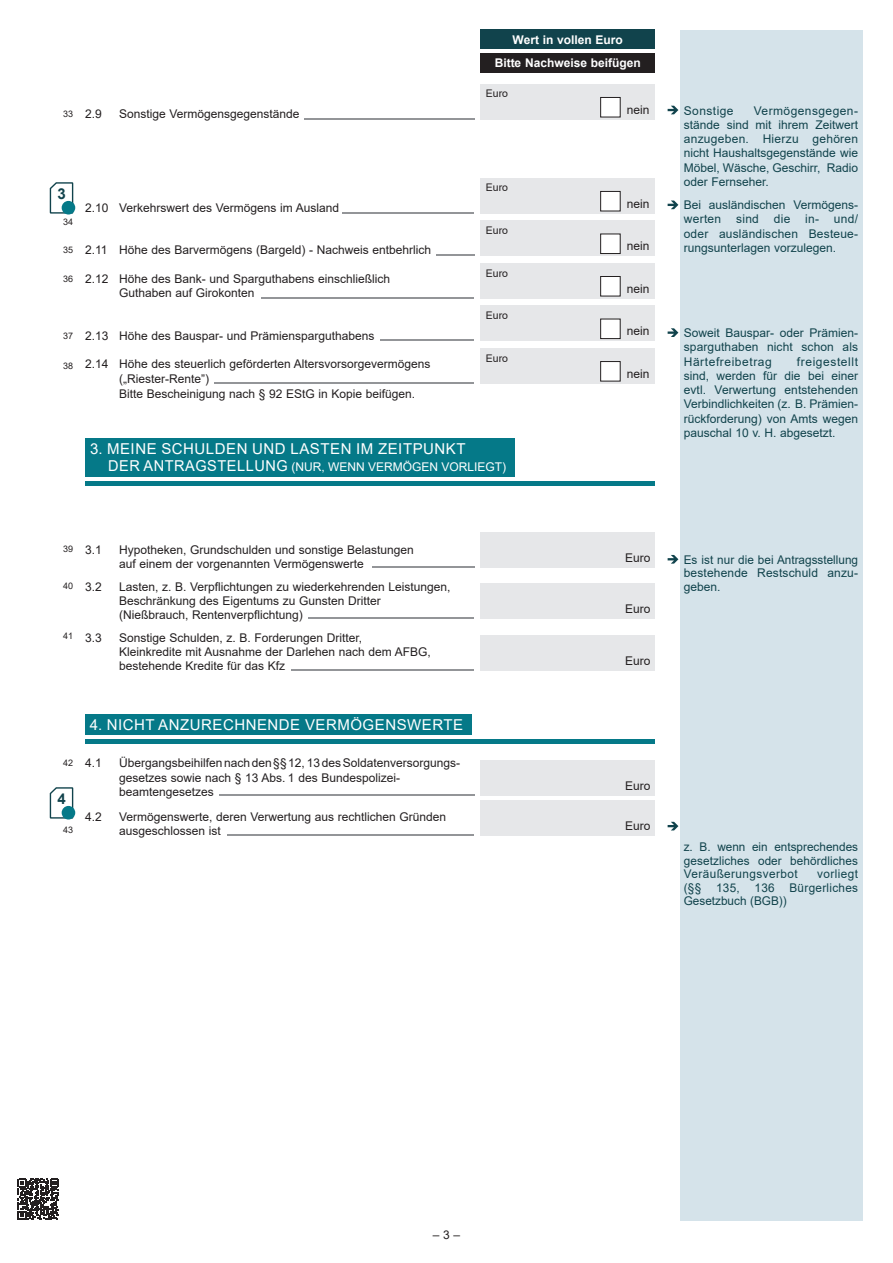
<style>
.page{position:relative;width:893px;height:1263px;background:#fff}
.page>*{position:absolute;margin:0;border:0;box-sizing:border-box;transform-origin:0 0}
.t1{font:15px "Arial";letter-spacing:.035em;color:#fff}
.Überschrift{font:700 15px "Arial";color:#11434c}
.Grundtext_8_9_5{font:12px "Arial";color:#231f20}
.Grundtext_8_9_5-2{font:12px/14.2px "Arial";letter-spacing:.01em;color:#11434c;text-align:justify}
.t2{font:12px "Arial";color:#fff}
.Arial_8_5_10_weiß{font:700 12px "Arial";color:#fff}
.Grundtext_8_9_5-3{font:12px "Arial";letter-spacing:.035em;color:#11434c}
.t3{font:10.5px "Arial";color:#231f20}
.t4{font:9px "Arial";color:#231f20}
.s1{font-size:15px}
</style>
<div class="page">
<div style="left:680px;top:30px;width:183px;height:1190px;background:#d5e3ea"></div>
<svg style="left:49px;top:182px;width:25px;height:32px"></svg>
<div style="left:62px;top:201px;width:13px;height:13px;background:#057988;border-radius:50%"></div>
<div style="left:480px;top:84px;width:175px;height:36px;background:#e6e7e9"></div>
<hr style="left:304px;top:118px;width:170px;height:2px;background:#939598">
<div style="left:480px;top:178px;width:175px;height:35px;background:#e6e7e9"></div>
<hr style="left:342px;top:212px;width:132px;height:1px;background:#939598">
<div style="left:480px;top:220px;width:175px;height:36px;background:#e6e7e9"></div>
<hr style="left:436px;top:255px;width:38px;height:1px;background:#939598">
<div style="left:480px;top:263px;width:175px;height:36px;background:#e6e7e9"></div>
<hr style="left:261px;top:297px;width:213px;height:2px;background:#939598">
<div style="left:480px;top:306px;width:175px;height:35px;background:#e6e7e9"></div>
<hr style="left:381px;top:340px;width:93px;height:1px;background:#939598">
<hr style="left:215px;top:382px;width:259px;height:2px;background:#939598">
<svg style="left:668px;top:106px;width:10px;height:8px"></svg>
<svg style="left:668px;top:201px;width:10px;height:8px"></svg>
<svg style="left:668px;top:328px;width:10px;height:9px"></svg>
<div style="left:85px;top:438px;width:429px;height:39px;background:#057988"></div>
<hr style="left:85px;top:481px;width:570px;height:4px;background:#057988">
<div style="left:480px;top:532px;width:175px;height:36px;background:#e6e7e9"></div>
<hr style="left:372px;top:567px;width:102px;height:1px;background:#939598">
<div style="left:480px;top:583px;width:175px;height:35px;background:#e6e7e9"></div>
<hr style="left:308px;top:617px;width:166px;height:1px;background:#939598">
<div style="left:480px;top:635px;width:175px;height:35px;background:#e6e7e9"></div>
<hr style="left:291px;top:669px;width:183px;height:1px;background:#939598">
<svg style="left:49px;top:787px;width:25px;height:32px"></svg>
<div style="left:62px;top:806px;width:13px;height:13px;background:#057988;border-radius:50%"></div>
<div style="left:85px;top:714px;width:387px;height:21px;background:#057988"></div>
<hr style="left:85px;top:739px;width:570px;height:4px;background:#057988">
<div style="left:480px;top:760px;width:175px;height:35px;background:#e6e7e9"></div>
<hr style="left:219px;top:794px;width:255px;height:1px;background:#939598">
<div style="left:480px;top:800px;width:175px;height:36px;background:#e6e7e9"></div>
<hr style="left:227px;top:835px;width:247px;height:1px;background:#939598">
<svg style="left:668px;top:555px;width:10px;height:9px"></svg>
<svg style="left:668px;top:822px;width:10px;height:8px"></svg>
<div style="left:480px;top:53px;width:175px;height:20px;background:#231f20"></div>
<div style="left:480px;top:30px;width:175px;height:19px;background:#11434c"></div>
<div style="left:601px;top:97px;width:19px;height:20px;background:#fff"></div>
<div style="left:600px;top:97px;width:20px;height:20px;border:1px solid #231f20"></div>
<div style="left:601px;top:191px;width:19px;height:20px;background:#fff"></div>
<div style="left:600px;top:191px;width:20px;height:20px;border:1px solid #231f20"></div>
<div style="left:601px;top:234px;width:19px;height:20px;background:#fff"></div>
<div style="left:600px;top:234px;width:20px;height:20px;border:1px solid #231f20"></div>
<div style="left:601px;top:276px;width:19px;height:20px;background:#fff"></div>
<div style="left:600px;top:276px;width:20px;height:20px;border:1px solid #231f20"></div>
<div style="left:601px;top:319px;width:19px;height:20px;background:#fff"></div>
<div style="left:600px;top:319px;width:20px;height:20px;border:1px solid #231f20"></div>
<div style="left:480px;top:348px;width:175px;height:36px;background:#e6e7e9"></div>
<div style="left:601px;top:362px;width:19px;height:19px;background:#fff"></div>
<div style="left:600px;top:361px;width:20px;height:20px;border:1px solid #231f20"></div>
<svg style="left:18px;top:1179px;width:41px;height:41px"></svg>
<p class="t4" style="left:63px;top:108px;width:12px">33</p>
<p class="Grundtext_8_9_5" style="left:85px;top:105px;width:18px">2.9</p>
<p class="Grundtext_8_9_5" style="left:119px;top:105px;width:182px">Sonstige Vermögensgegenstände</p>
<p class="Arial_8_5_10_weiß" style="left:513px;top:31px;width:112px">Wert in vollen Euro</p>
<p class="Arial_8_5_10_weiß" style="left:495px;top:55px;width:148px">Bitte Nachweise beifügen</p>
<p class="t3" style="left:486px;top:87px;width:24px">Euro</p>
<p class="Grundtext_8_9_5" style="left:627px;top:101px;width:24px">nein</p>
<p class="Überschrift" style="left:57px;top:183px;width:10px">3</p>
<p class="t4" style="left:63px;top:216px;width:12px">34</p>
<p class="t4" style="left:63px;top:244px;width:12px">35</p>
<p class="t4" style="left:63px;top:273px;width:12px">36</p>
<p class="t4" style="left:63px;top:330px;width:12px">37</p>
<p class="t4" style="left:63px;top:360px;width:12px">38</p>
<p class="Grundtext_8_9_5" style="left:85px;top:199px;width:256px">2.10 Verkehrswert des Vermögens im Ausland</p>
<p class="Grundtext_8_9_5" style="left:85px;top:242px;width:348px">2.11 Höhe des Barvermögens (Bargeld) - Nachweis entbehrlich</p>
<p class="Grundtext_8_9_5" style="left:85px;top:270px;width:307px">2.12 Höhe des Bank- und Sparguthabens einschließlich</p>
<p class="Grundtext_8_9_5" style="left:119px;top:285px;width:137px">Guthaben auf Girokonten</p>
<p class="Grundtext_8_9_5" style="left:85px;top:327px;width:291px">2.13 Höhe des Bauspar- und Prämiensparguthabens</p>
<p class="Grundtext_8_9_5" style="left:85px;top:356px;width:347px">2.14 Höhe des steuerlich geförderten Altersvorsorgevermögens</p>
<p class="Grundtext_8_9_5" style="left:119px;top:370px;width:92px">(„Riester-Rente”)</p>
<p class="Grundtext_8_9_5" style="left:119px;top:386px;width:298px">Bitte Bescheinigung nach § 92 EStG in Kopie beifügen.</p>
<p class="t3" style="left:486px;top:181px;width:24px">Euro</p>
<p class="t3" style="left:486px;top:223px;width:24px">Euro</p>
<p class="t3" style="left:486px;top:266px;width:24px">Euro</p>
<p class="t3" style="left:486px;top:308px;width:24px">Euro</p>
<p class="t3" style="left:486px;top:351px;width:24px">Euro</p>
<p class="t1" style="left:90px;top:438px;width:377px">3. MEINE SCHULDEN UND LASTEN IM ZEITPUNKT</p>
<p class="t2" style="left:108px;top:459px;width:399px"><span class="s1">DER ANTRAGSTELLUNG</span> (NUR, WENN VERMÖGEN VORLIEGT)</p>
<p class="Grundtext_8_9_5" style="left:627px;top:195px;width:24px">nein</p>
<p class="Grundtext_8_9_5" style="left:627px;top:238px;width:24px">nein</p>
<p class="Grundtext_8_9_5" style="left:627px;top:280px;width:24px">nein</p>
<p class="Grundtext_8_9_5" style="left:627px;top:323px;width:24px">nein</p>
<p class="Grundtext_8_9_5" style="left:627px;top:365px;width:24px">nein</p>
<p class="t4" style="left:63px;top:543px;width:12px">39</p>
<p class="t4" style="left:63px;top:580px;width:12px">40</p>
<p class="t4" style="left:63px;top:630px;width:12px">41</p>
<p class="Grundtext_8_9_5" style="left:85px;top:541px;width:18px">3.1</p>
<p class="Grundtext_8_9_5" style="left:119px;top:541px;width:296px">Hypotheken, Grundschulden und sonstige Belastungen</p>
<p class="Grundtext_8_9_5" style="left:119px;top:555px;width:246px">auf einem der vorgenannten Vermögenswerte</p>
<p class="Grundtext_8_9_5" style="left:85px;top:578px;width:18px">3.2</p>
<p class="Grundtext_8_9_5" style="left:119px;top:578px;width:333px">Lasten, z. B. Verpflichtungen zu wiederkehrenden Leistungen,</p>
<p class="Grundtext_8_9_5" style="left:119px;top:592px;width:263px">Beschränkung des Eigentums zu Gunsten Dritter</p>
<p class="Grundtext_8_9_5" style="left:119px;top:606px;width:185px">(Nießbrauch, Rentenverpflichtung)</p>
<p class="Grundtext_8_9_5" style="left:85px;top:629px;width:18px">3.3</p>
<p class="Grundtext_8_9_5" style="left:119px;top:629px;width:245px">Sonstige Schulden, z. B. Forderungen Dritter,</p>
<p class="Grundtext_8_9_5" style="left:119px;top:643px;width:313px">Kleinkredite mit Ausnahme der Darlehen nach dem AFBG,</p>
<p class="Grundtext_8_9_5" style="left:119px;top:658px;width:168px">bestehende Kredite für das Kfz</p>
<p class="t4" style="left:63px;top:756px;width:12px">42</p>
<p class="Überschrift" style="left:57px;top:788px;width:10px">4</p>
<p class="t4" style="left:63px;top:824px;width:12px">43</p>
<p class="t1" style="left:90px;top:714px;width:375px">4. NICHT ANZURECHNENDE VERMÖGENSWERTE</p>
<p class="Grundtext_8_9_5" style="left:85px;top:755px;width:18px">4.1</p>
<p class="Grundtext_8_9_5" style="left:119px;top:755px;width:342px">Übergangsbeihilfen nach den §§ 12, 13 des Soldatenversorgungs-</p>
<p class="Grundtext_8_9_5" style="left:119px;top:769px;width:282px">gesetzes sowie nach § 13 Abs. 1 des Bundespolizei-</p>
<p class="Grundtext_8_9_5" style="left:119px;top:783px;width:96px">beamtengesetzes</p>
<p class="Grundtext_8_9_5" style="left:85px;top:808px;width:18px">4.2</p>
<p class="Grundtext_8_9_5" style="left:119px;top:808px;width:329px">Vermögenswerte, deren Verwertung aus rechtlichen Gründen</p>
<p class="Grundtext_8_9_5" style="left:119px;top:822px;width:103px">ausgeschlossen ist</p>
<p class="Grundtext_8_9_5" style="left:625px;top:550px;width:27px">Euro</p>
<p class="Grundtext_8_9_5" style="left:625px;top:600px;width:27px">Euro</p>
<p class="Grundtext_8_9_5" style="left:625px;top:652px;width:27px">Euro</p>
<p class="Grundtext_8_9_5" style="left:625px;top:777px;width:27px">Euro</p>
<p class="Grundtext_8_9_5" style="left:625px;top:818px;width:27px">Euro</p>
<p class="Grundtext_8_9_5-3" style="left:684px;top:102px;width:51px">Sonstige</p>
<p class="Grundtext_8_9_5-2" style="left:684px;top:103px;width:176px;text-indent:70px">Vermögensgegen&shy;stände sind mit ihrem Zeitwert anzugeben. Hierzu gehören nicht Haushaltsgegenstände wie Möbel, Wäsche, Geschirr, Radio oder Fernseher.</p>
<p class="Grundtext_8_9_5-2" style="left:684px;top:198px;width:176px">Bei ausländischen Vermögens&shy;werten sind die in- und/ oder ausländischen Besteue&shy;rungsunterlagen vorzulegen.</p>
<p class="Grundtext_8_9_5-2" style="left:684px;top:326px;width:176px">Soweit Bauspar- oder Prämien&shy;sparguthaben nicht schon als Härtefreibetrag</p>
<p class="Grundtext_8_9_5-2" style="left:684px;top:354px;width:176px;text-indent:113px">freigestellt sind, werden für die bei einer evtl. Verwertung entstehenden Verbindlichkeiten (z. B. Prämien&shy;rückforderung) von Amts wegen pauschal 10 v. H. abgesetzt.</p>
<p class="Grundtext_8_9_5-2" style="left:684px;top:553px;width:176px;line-height:13.5px">Es ist nur die bei Antragsstellung bestehende Restschuld anzu&shy;geben.</p>
<p class="Grundtext_8_9_5-2" style="left:684px;top:840px;width:176px;line-height:13.5px">z. B. wenn ein entsprechendes gesetzliches oder behördliches Veräußerungsverbot</p>
<p class="Grundtext_8_9_5-2" style="left:684px;top:867px;width:176px;line-height:13.5px;text-indent:133px">vorliegt (§§ 135, 136 Bürgerliches Gesetzbuch (BGB))</p>
<p class="Grundtext_8_9_5" style="left:433px;top:1227px;width:29px">– 3 –</p>
</div>
